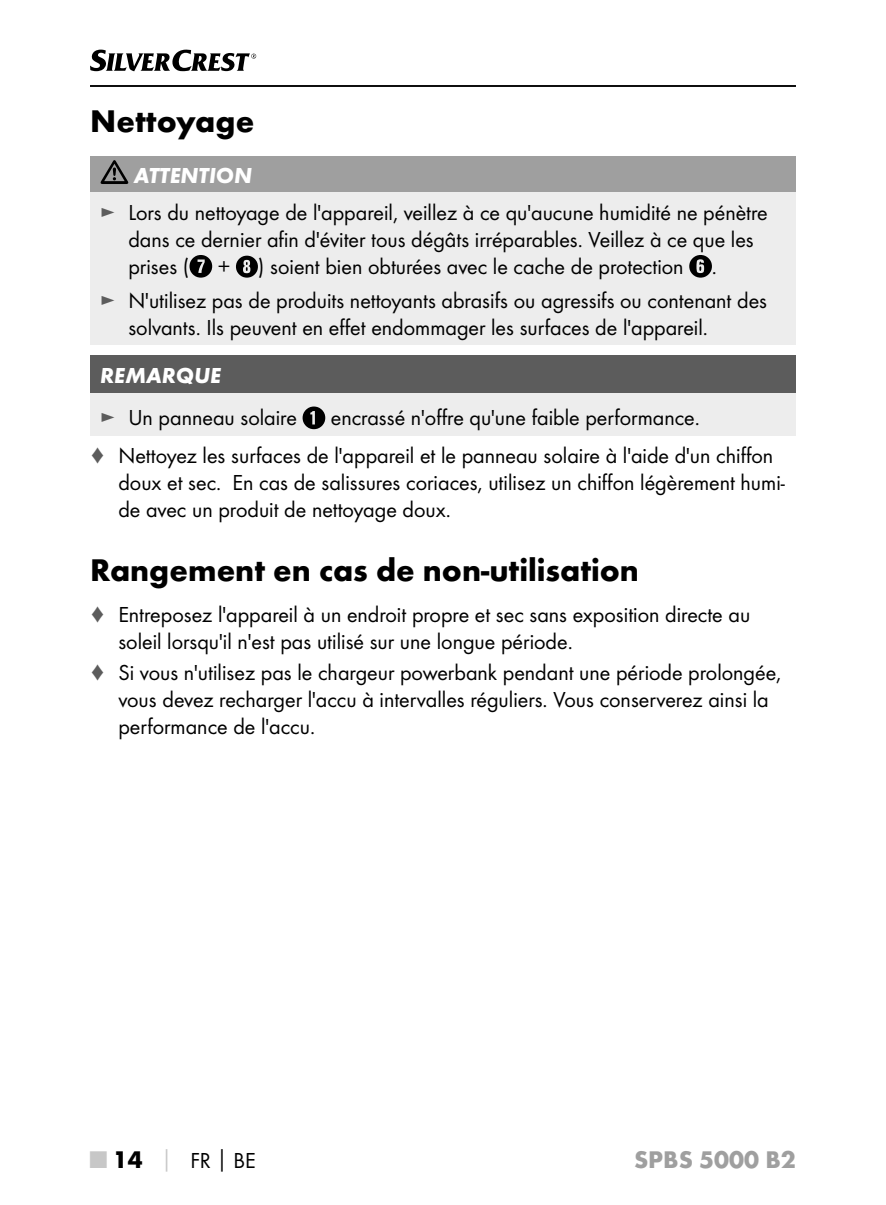
<style>
.page{position:relative;width:886px;height:1205px;background:#fff}
.page>*{position:absolute;margin:0;border:0;box-sizing:border-box;transform-origin:0 0}
.t1{font:700 32.5px "Futura";color:#000}
.t2{font:700 25px "Futura";color:#9f9f9f}
.t3{font:22.5px/27px "Futura Boo";color:#000}
.t4{font:italic 700 22.5px "Futura";color:#fff}
.s1{color:#5c5c5c}
.s2{font-family:"Futura";font-weight:700;font-size:25px;color:#c7c7c7}
.s3{font-family:"Futura";font-weight:700;font-size:25px}
.s4{font-family:"Futura";font-weight:700;color:#c7c7c7}
.s5{font-family:"Futura";font-weight:700}
</style>
<div class="page">
<hr style="left:90px;top:85px;width:706px;height:2px;background:#000">
<svg style="left:90px;top:50px;width:166px;height:21px"></svg>
<div style="left:90px;top:156px;width:706px;height:37px;background:#9f9f9f"></div>
<div style="left:90px;top:193px;width:706px;height:152px;background:#ededed"></div>
<svg style="left:101px;top:160px;width:27px;height:24px"></svg>
<svg style="left:189px;top:255px;width:23px;height:23px"></svg>
<svg style="left:236px;top:256px;width:22px;height:22px"></svg>
<svg style="left:689px;top:255px;width:23px;height:23px"></svg>
<div style="left:90px;top:355px;width:706px;height:38px;background:#5c5c5c"></div>
<div style="left:90px;top:393px;width:706px;height:42px;background:#ededed"></div>
<svg style="left:303px;top:406px;width:22px;height:23px"></svg>
<h1 class="t1" style="left:90px;top:101px;width:166px">Nettoyage</h1>
<p class="t4" style="left:134px;top:161px;width:120px">ATTENTION</p>
<p class="t3" style="left:128px;top:199px;width:641px;text-indent:-28px"><span class="s1">►</span> Lors du nettoyage de l'appareil, veillez à ce qu'aucune humidité ne pénètre dans ce dernier afin d'éviter tous dégâts irréparables. Veillez à ce que les prises (</p>
<p class="t3" style="left:218px;top:253px;width:467px">+ ) soient bien obturées avec le cache de protection</p>
<p class="t3" style="left:100px;top:249px;width:669px;line-height:34px;text-indent:612px">.<br><span class="s1">►</span> N'utilisez pas de produits nettoyants abrasifs ou agressifs ou contenant des</p>
<p class="t3" style="left:128px;top:314px;width:578px">solvants. Ils peuvent en effet endommager les surfaces de l'appareil.</p>
<p class="t4" style="left:100px;top:361px;width:123px">REMARQUE</p>
<p class="t3" style="left:100px;top:404px;width:198px"><span class="s1">►</span> Un panneau solaire</p>
<p class="t3" style="left:90px;top:399px;width:685px;line-height:37.5px;text-indent:241px">encrassé n'offre qu'une faible performance.<br><span class="s1">♦</span> Nettoyez les surfaces de l'appareil et le panneau solaire à l'aide d'un chiffon</p>
<p class="t3" style="left:118px;top:469px;width:668px">doux et sec. En cas de salissures coriaces, utilisez un chiffon légèrement humi&shy;de avec un produit de nettoyage doux.</p>
<h1 class="t1" style="left:90px;top:550px;width:550px">Rangement en cas de non-utilisation</h1>
<p class="t3" style="left:118px;top:601px;width:633px;text-indent:-28px"><span class="s1">♦</span> Entreposez l'appareil à un endroit propre et sec sans exposition directe au soleil lorsqu'il n'est pas utilisé sur une longue période.</p>
<p class="t3" style="left:118px;top:658px;width:664px;text-indent:-28px"><span class="s1">♦</span> Si vous n'utilisez pas le chargeur powerbank pendant une période prolongée, vous devez recharger l'accu à intervalles réguliers. Vous conserverez ainsi la performance de l'accu.</p>
<p class="t3" style="left:90px;top:1147px;width:167px"><span class="s2">■</span> <span class="s3">14</span> <span class="s4">│</span> FR<span class="s5">│</span>BE</p>
<p class="t2" style="left:634px;top:1144px;width:163px">SPBS 5000 B2</p>
</div>
